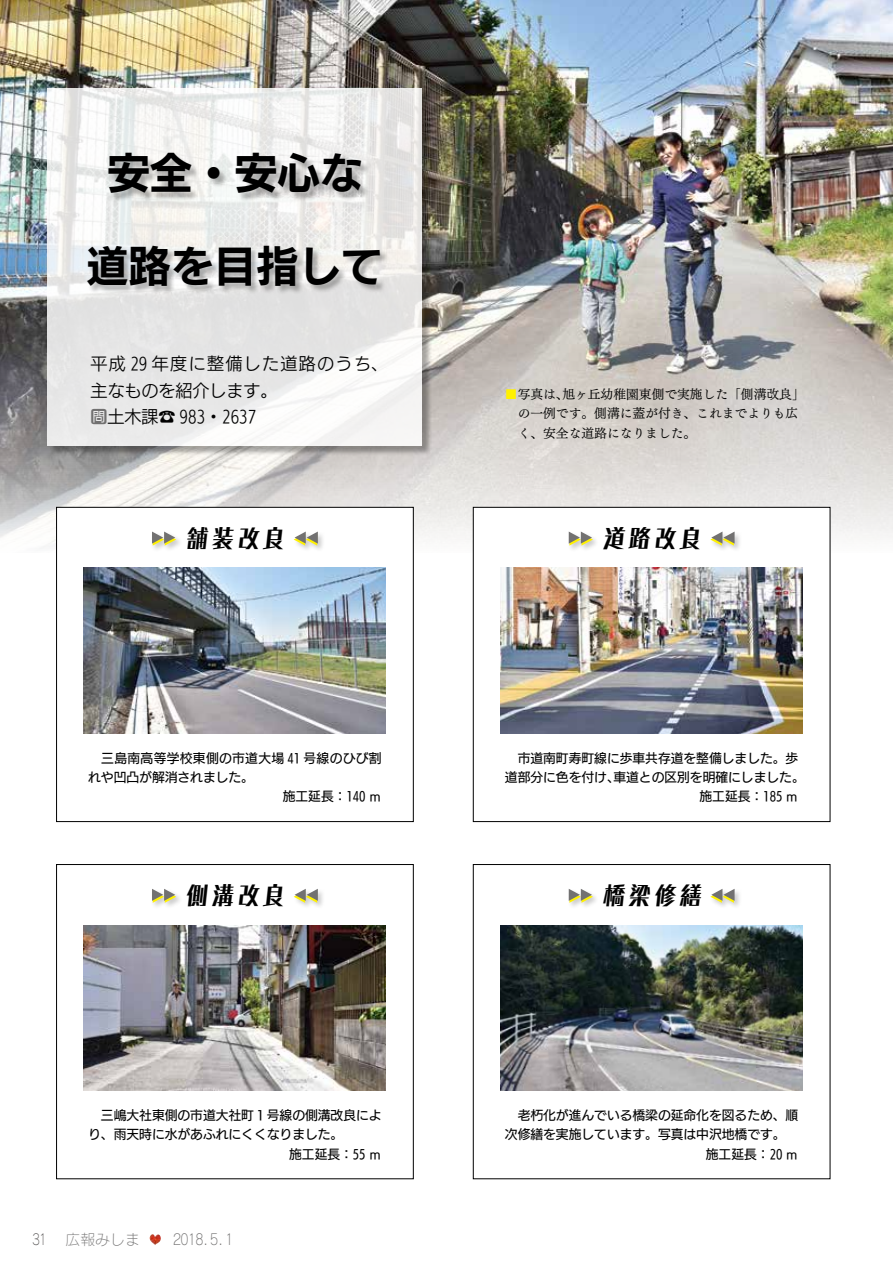
<style>
.page{position:relative;width:893px;height:1263px;background:#fff}
.page>*{position:absolute;margin:0;border:0;box-sizing:border-box;transform-origin:0 0}
.t1{font:42.45px/92.6px "UD Kakugo Large Pro B";color:#000;text-align:center}
.t2{font:25.5px "Comet Std B";color:#000}
.t3{font:16.95px/26.5px "UD Kakugo Large Pro R";color:#000}
.t4{font:14.85px "Rodin Cattleya Pro L";color:#727171}
.t5{font:14.85px "Rodin Cattleya Pro L";color:#595757;scale:.8 1}
.t6{font:12.75px/19.2px "UD Kakugo Large Pro M";color:#000}
.t7{font:12.75px/19.2px "UD Mincho Pro M";color:#000}
.t8{font:12.75px "UD Kakugo Large Pro M";letter-spacing:.025em;color:#000}
.s1{color:#727171}
.s2{color:#fff100}
</style>
<div class="page">
<img style="left:0;top:0;width:893px;height:553px">
<div style="left:49px;top:90px;width:384px;height:366px;background:#000;opacity:.4"></div>
<svg style="left:48px;top:88px;width:374px;height:357px;fill:#e9e9e9"></svg>
<div style="left:108px;top:153px;width:262px;height:50px;background:#000;opacity:.3"></div>
<div style="left:87px;top:246px;width:303px;height:49px;background:#000;opacity:.3"></div>
<div style="left:57px;top:507px;width:356px;height:314px;background:#fff"></div>
<div style="left:56px;top:507px;width:358px;height:315px;border:1px solid #000"></div>
<img style="left:84px;top:568px;width:302px;height:166px">
<div style="left:150px;top:530px;width:33px;height:22px;background:#000;opacity:.2"></div>
<svg style="left:152px;top:531px;width:24px;height:15px"></svg>
<div style="left:292px;top:530px;width:33px;height:22px;background:#000;opacity:.2"></div>
<svg style="left:294px;top:531px;width:24px;height:15px"></svg>
<div style="left:473px;top:507px;width:357px;height:314px;background:#fff"></div>
<div style="left:473px;top:507px;width:357px;height:315px;border:1px solid #000"></div>
<img style="left:501px;top:568px;width:302px;height:166px">
<div style="left:567px;top:530px;width:33px;height:22px;background:#000;opacity:.2"></div>
<svg style="left:569px;top:531px;width:24px;height:15px"></svg>
<div style="left:709px;top:530px;width:33px;height:22px;background:#000;opacity:.2"></div>
<svg style="left:710px;top:531px;width:25px;height:15px"></svg>
<div style="left:56px;top:864px;width:358px;height:315px;border:1px solid #000"></div>
<img style="left:84px;top:925px;width:302px;height:166px">
<div style="left:150px;top:888px;width:33px;height:22px;background:#000;opacity:.2"></div>
<svg style="left:152px;top:889px;width:24px;height:14px"></svg>
<div style="left:292px;top:888px;width:33px;height:22px;background:#000;opacity:.2"></div>
<svg style="left:294px;top:889px;width:24px;height:14px"></svg>
<div style="left:473px;top:864px;width:357px;height:315px;border:1px solid #000"></div>
<img style="left:501px;top:925px;width:302px;height:166px">
<div style="left:567px;top:888px;width:33px;height:22px;background:#000;opacity:.2"></div>
<svg style="left:569px;top:889px;width:24px;height:14px"></svg>
<div style="left:709px;top:888px;width:33px;height:22px;background:#000;opacity:.2"></div>
<svg style="left:710px;top:889px;width:25px;height:14px"></svg>
<svg style="left:150px;top:1234px;width:3px;height:9px"></svg>
<h1 class="t1" style="left:86px;top:126px;width:299px">安全・安心な道路を目指して</h1>
<h3 class="t3" style="left:90px;top:350px;width:299px">平成 29 年度に整備した道路のうち、主なものを紹介します。<br><span class="s1">問</span>土木課☎ 983・2637</h3>
<h2 class="t2" style="left:185px;top:518px;width:104px">舗装改良</h2>
<p class="t8" style="left:88px;top:748px;width:295px">　三島南高等学校東側の市道大場 41 号線のひび割</p>
<p class="t6" style="left:88px;top:767px;width:167px">れや凹凸が解消されました。</p>
<p class="t6" style="left:283px;top:786px;width:100px">施工延長：140 ｍ</p>
<h2 class="t2" style="left:185px;top:875px;width:104px">側溝改良</h2>
<p class="t6" style="left:88px;top:1105px;width:295px">　三嶋大社東側の市道大社町１号線の側溝改良によ</p>
<p class="t6" style="left:88px;top:1124px;width:257px">り、雨天時に水があふれにくくなりました。</p>
<p class="t6" style="left:289px;top:1144px;width:94px">施工延長：５５ｍ</p>
<p class="t5" style="left:32px;top:1230px;width:20px">31</p>
<p class="t4" style="left:66px;top:1230px;width:76px">広報みしま</p>
<p class="t4" style="left:173px;top:1230px;width:61px">２０１8．5．１</p>
<p class="t7" style="left:562px;top:384px;width:244px">旭ヶ丘幼稚園東側で実施した「側溝改良「</p>
<p class="t7" style="left:518px;top:384px;width:282px;text-indent:-13px"><span class="s2">■</span>写真は、<br>の一例です。側溝に蓋が付き、これまでよりも広く、安全な道路になりました。</p>
<h2 class="t2" style="left:602px;top:518px;width:104px">道路改良</h2>
<p class="t6" style="left:613px;top:748px;width:193px;text-indent:-108px">　市道南町寿町線に歩車共存道を整備しました。歩車道との区別を明確にしました。</p>
<p class="t6" style="left:505px;top:767px;width:116px">道部分に色を付け、</p>
<p class="t6" style="left:699px;top:786px;width:100px">施工延長：185 ｍ</p>
<h2 class="t2" style="left:602px;top:875px;width:104px">橋梁修繕</h2>
<p class="t6" style="left:505px;top:1105px;width:295px">　老朽化が進んでいる橋梁の延命化を図るため、順</p>
<p class="t6" style="left:505px;top:1124px;width:282px">次修繕を実施しています。写真は中沢地橋です。</p>
<p class="t6" style="left:706px;top:1144px;width:94px">施工延長：20 ｍ</p>
</div>
